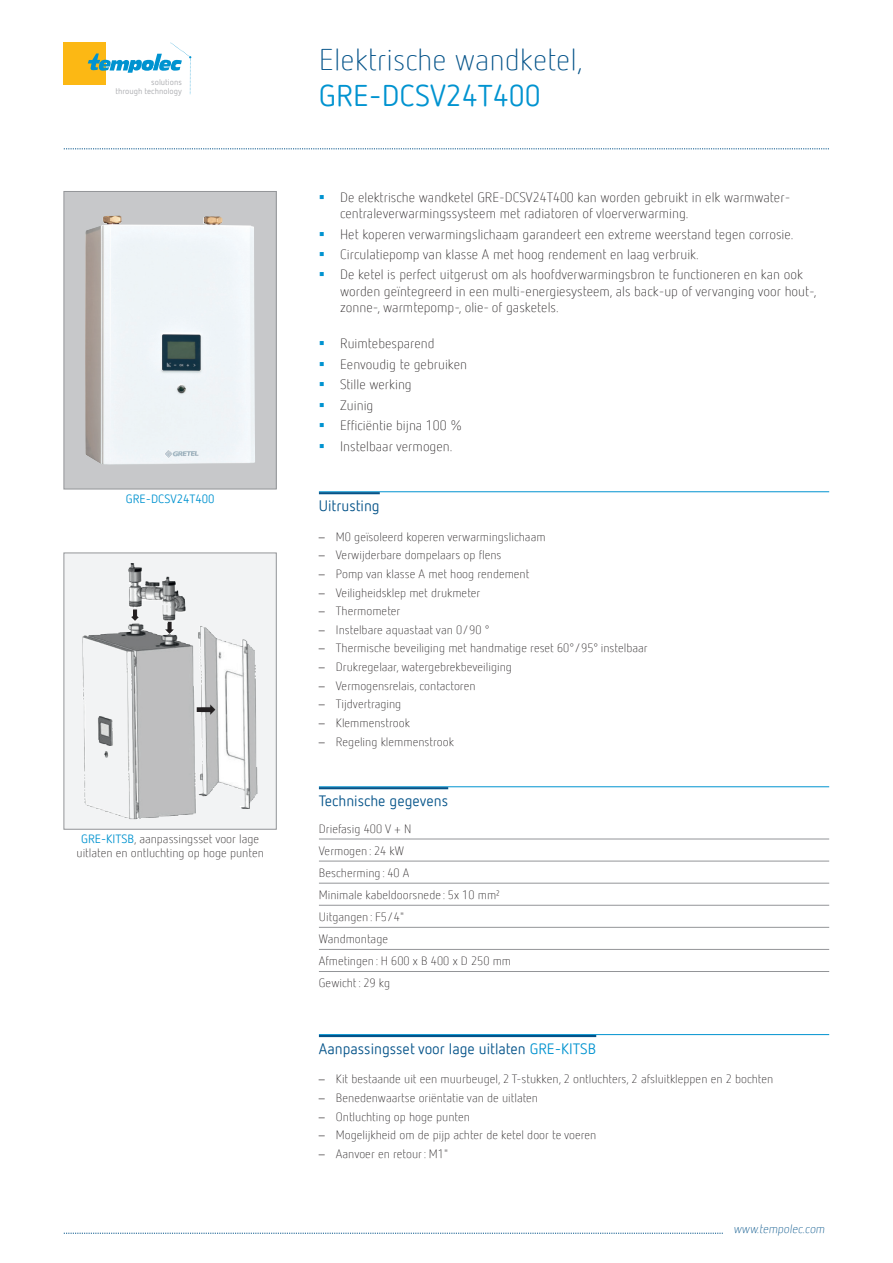
<style>
.page{position:relative;width:893px;height:1263px;background:#fff}
.page>*{position:absolute;margin:0;border:0;box-sizing:border-box;transform-origin:0 0}
.Titre{font:300 30px/36px "Netto Offc Pro";color:#045389}
.Sous-titre{font:15px "Netto Offc Pro";color:#045389}
.t1{font:300 13.5px/16.2px "Netto Offc Pro";color:#231f20}
.Légende{font:300 12px/14.4px "Netto Offc Pro";color:#231f20;text-align:center}
.Tableau{font:300 12px "Netto Offc Pro";color:#231f20}
.t2{font:300 12px "Netto Offc Pro";color:#045389}
.Légende-2{font:12px "Netto Offc Pro";color:#0093d0}
.t3{font:8.25px/9.9px "Netto Offc Pro";color:#a8a9ad;text-align:right}
.s1{font-weight:400;color:#0093d0}
.s2{font-family:"Swiss 721 BT"}
.s3{color:#0093d0}
</style>
<div class="page">
<div style="left:64px;top:43px;width:42px;height:42px;background:#fcb814"></div>
<svg style="left:88px;top:43px;width:103px;height:51px"></svg>
<svg style="left:64px;top:148px;width:765px;height:1px"></svg>
<svg style="left:64px;top:1233px;width:659px;height:1px"></svg>
<hr style="left:319px;top:491px;width:510px;height:1px;background:#0093d0">
<hr style="left:319px;top:492px;width:61px;height:2px;background:#045389">
<hr style="left:319px;top:786px;width:510px;height:1px;background:#0093d0">
<hr style="left:319px;top:787px;width:129px;height:2px;background:#045389">
<hr style="left:319px;top:1034px;width:510px;height:1px;background:#0093d0">
<hr style="left:319px;top:1035px;width:277px;height:2px;background:#045389">
<hr style="left:319px;top:839px;width:510px;height:1px;background:#939598">
<hr style="left:319px;top:861px;width:510px;height:1px;background:#939598">
<hr style="left:319px;top:883px;width:510px;height:1px;background:#939598">
<hr style="left:319px;top:905px;width:510px;height:1px;background:#939598">
<hr style="left:319px;top:927px;width:510px;height:1px;background:#939598">
<hr style="left:319px;top:949px;width:510px;height:1px;background:#939598">
<hr style="left:319px;top:971px;width:510px;height:1px;background:#939598">
<div style="left:64px;top:553px;width:212px;height:276px;background:#f2f3f4"></div>
<img style="left:82px;top:563px;width:176px;height:256px">
<div style="left:64px;top:553px;width:212px;height:276px;border:1px solid #939598"></div>
<div style="left:64px;top:191px;width:212px;height:298px;background:#c7c8ca"></div>
<img style="left:85px;top:216px;width:170px;height:249px">
<div style="left:64px;top:191px;width:212px;height:298px;border:1px solid #939598"></div>
<p class="t3" style="left:115px;top:76px;width:68px">solutions<br>through technology</p>
<p class="Légende-2" style="left:126px;top:491px;width:90px">GRE-DCSV24T400</p>
<p class="Légende" style="left:77px;top:831px;width:189px"><span class="s1">GRE-KITSB</span>, aanpassingsset voor lage uitlaten en ontluchting op hoge punten</p>
<p class="Titre" style="left:319px;top:41px;width:266px">Elektrische wandketel,<br><span class="s1">GRE-DCSV24T400</span></p>
<p class="t1" style="left:340px;top:189px;width:452px">De elektrische wandketel GRE-DCSV24T400 kan worden gebruikt in elk warmwater&shy;centraleverwarmingssysteem met radiatoren of vloerverwarming.</p>
<p class="t1" style="left:340px;top:225px;width:455px">Het koperen verwarmingslichaam garandeert een extreme weerstand tegen corrosie.</p>
<p class="t1" style="left:340px;top:246px;width:360px">Circulatiepomp van klasse A met hoog rendement en laag verbruik.</p>
<p class="t1" style="left:340px;top:266px;width:478px">De ketel is perfect uitgerust om als hoofdverwarmingsbron te functioneren en kan ook worden geïntegreerd in een multi-energiesysteem, als back-up of vervanging voor hout-, zonne-, warmtepomp-, olie- of gasketels.</p>
<p class="t1" style="left:340px;top:335px;width:96px">Ruimtebesparend</p>
<p class="t1" style="left:340px;top:356px;width:129px">Eenvoudig te gebruiken</p>
<p class="t1" style="left:340px;top:376px;width:73px">Stille werking</p>
<p class="t1" style="left:340px;top:397px;width:35px">Zuinig</p>
<p class="t1" style="left:340px;top:417px;width:123px">Efficiëntie bijna 100 %</p>
<p class="t1" style="left:340px;top:438px;width:114px">Instelbaar vermogen.</p>
<p class="Sous-titre" style="left:319px;top:496px;width:62px">Uitrusting</p>
<p class="Légende" style="left:319px;top:529px;width:228px"><span class="s2">–</span> M0 geïsoleerd koperen verwarmingslichaam</p>
<p class="Légende" style="left:319px;top:547px;width:184px"><span class="s2">–</span> Verwijderbare dompelaars op flens</p>
<p class="Légende" style="left:319px;top:566px;width:212px"><span class="s2">–</span> Pomp van klasse A met hoog rendement</p>
<p class="Légende" style="left:319px;top:585px;width:163px"><span class="s2">–</span> Veiligheidsklep met drukmeter</p>
<p class="Légende" style="left:319px;top:603px;width:83px"><span class="s2">–</span> Thermometer</p>
<p class="Légende" style="left:319px;top:622px;width:172px"><span class="s2">–</span> Instelbare aquastaat van 0/90 °</p>
<p class="Légende" style="left:319px;top:641px;width:330px"><span class="s2">–</span> Thermische beveiliging met handmatige reset 60°/95° instelbaar</p>
<p class="Légende" style="left:319px;top:659px;width:195px"><span class="s2">–</span> Drukregelaar, watergebrekbeveiliging</p>
<p class="Légende" style="left:319px;top:678px;width:158px"><span class="s2">–</span> Vermogensrelais, contactoren</p>
<p class="Légende" style="left:319px;top:697px;width:84px"><span class="s2">–</span> Tijdvertraging</p>
<p class="Légende" style="left:319px;top:715px;width:93px"><span class="s2">–</span> Klemmenstrook</p>
<p class="Légende" style="left:319px;top:734px;width:136px"><span class="s2">–</span> Regeling klemmenstrook</p>
<p class="Sous-titre" style="left:319px;top:791px;width:131px">Technische gegevens</p>
<p class="Tableau" style="left:319px;top:821px;width:94px">Driefasig 400 V + N</p>
<p class="Tableau" style="left:319px;top:843px;width:87px">Vermogen: 24 kW</p>
<p class="Tableau" style="left:319px;top:865px;width:92px">Bescherming: 40 A</p>
<p class="Tableau" style="left:319px;top:887px;width:182px">Minimale kabeldoorsnede : 5x 10 mm²</p>
<p class="Tableau" style="left:319px;top:909px;width:87px">Uitgangen: F5/4"</p>
<p class="Tableau" style="left:319px;top:931px;width:71px">Wandmontage</p>
<p class="Tableau" style="left:319px;top:953px;width:194px">Afmetingen: H 600 x B 400 x D 250 mm</p>
<p class="Tableau" style="left:319px;top:975px;width:73px">Gewicht: 29 kg</p>
<p class="Sous-titre" style="left:319px;top:1039px;width:279px">Aanpassingsset voor lage uitlaten <span class="s3">GRE-KITSB</span></p>
<p class="Légende" style="left:319px;top:1072px;width:456px"><span class="s2">–</span> Kit bestaande uit een muurbeugel, 2 T-stukken, 2 ontluchters, 2 afsluitkleppen en 2 bochten</p>
<p class="Légende" style="left:319px;top:1090px;width:221px"><span class="s2">–</span> Benedenwaartse oriëntatie van de uitlaten</p>
<p class="Légende" style="left:319px;top:1109px;width:153px"><span class="s2">–</span> Ontluchting op hoge punten</p>
<p class="Légende" style="left:319px;top:1128px;width:279px"><span class="s2">–</span> Mogelijkheid om de pijp achter de ketel door te voeren</p>
<p class="Légende" style="left:319px;top:1146px;width:131px"><span class="s2">–</span> Aanvoer en retour: M1"</p>
<p class="t2" style="left:733px;top:1221px;width:95px">www.tempolec.com</p>
</div>
